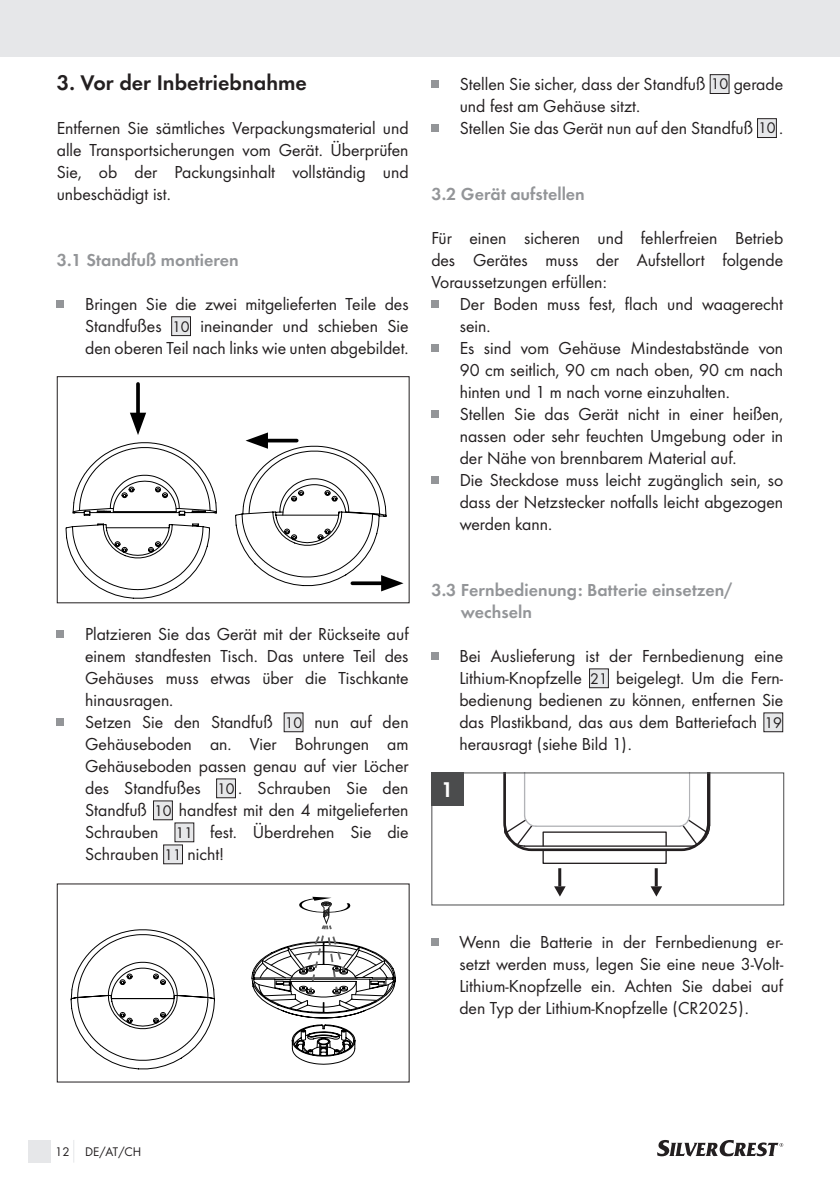
<style>
.page{position:relative;width:840px;height:1191px;background:#fff}
.page>*{position:absolute;margin:0;border:0;box-sizing:border-box;transform-origin:0 0}
.Subhead{font:600 22.2px "Futura Pro";color:#fff}
._01_Headline{font:600 22px "Futura Pro";color:#231f20}
._03_Fließtext{font:18px/22px "Futura Pro";color:#231f20;text-align:justify}
._02_Fließtext{font:18px/22px "Futura Pro";color:#231f20;text-align:justify}
._02_Subline{font:600 18px/22px "Futura Pro";color:#939598}
._02_Fließtext-2{font:16px "Futura Pro";letter-spacing:-.01em;color:#231f20}
.t1{font:13px "Futura Pro";color:#231f20}
</style>
<div class="page">
<div style="left:0;top:0;width:839px;height:57px;background:#e6e7e9"></div>
<svg style="left:657px;top:1140px;width:125px;height:16px"></svg>
<div style="left:28px;top:1140px;width:23px;height:22px;background:#e6e7e9"></div>
<svg style="left:73px;top:1140px;width:1px;height:22px"></svg>
<div style="left:57px;top:300px;width:7px;height:7px;background:#939598"></div>
<div style="left:171px;top:317px;width:19px;height:18px;background:#e6e7e9"></div>
<div style="left:171px;top:316px;width:20px;height:20px;border:1px solid #231f20"></div>
<svg style="left:103px;top:590px;width:70px;height:9px"></svg>
<svg style="left:65px;top:442px;width:152px;height:148px"></svg>
<svg style="left:136px;top:384px;width:4px;height:29px"></svg>
<svg style="left:130px;top:413px;width:16px;height:22px"></svg>
<svg style="left:235px;top:432px;width:168px;height:159px"></svg>
<div style="left:57px;top:376px;width:352px;height:227px;border:1px solid #231f20"></div>
<div style="left:57px;top:630px;width:7px;height:7px;background:#939598"></div>
<div style="left:57px;top:718px;width:7px;height:7px;background:#939598"></div>
<div style="left:284px;top:713px;width:19px;height:18px;background:#e6e7e9"></div>
<div style="left:216px;top:779px;width:19px;height:18px;background:#e6e7e9"></div>
<div style="left:216px;top:778px;width:20px;height:20px;border:1px solid #231f20"></div>
<div style="left:153px;top:801px;width:19px;height:18px;background:#e6e7e9"></div>
<div style="left:153px;top:800px;width:20px;height:20px;border:1px solid #231f20"></div>
<div style="left:175px;top:823px;width:19px;height:18px;background:#e6e7e9"></div>
<div style="left:163px;top:845px;width:19px;height:18px;background:#e6e7e9"></div>
<div style="left:163px;top:844px;width:20px;height:20px;border:1px solid #231f20"></div>
<svg style="left:70px;top:997px;width:107px;height:72px"></svg>
<svg style="left:71px;top:929px;width:260px;height:132px"></svg>
<svg style="left:252px;top:935px;width:144px;height:130px"></svg>
<svg style="left:299px;top:896px;width:52px;height:33px"></svg>
<div style="left:321px;top:902px;width:10px;height:4px;border:1px solid #1c1c1c;border-radius:50%"></div>
<div style="left:431px;top:80px;width:7px;height:7px;background:#939598"></div>
<div style="left:709px;top:75px;width:19px;height:18px;background:#e6e7e9"></div>
<div style="left:709px;top:74px;width:20px;height:20px;border:1px solid #231f20"></div>
<div style="left:431px;top:124px;width:7px;height:7px;background:#939598"></div>
<div style="left:757px;top:119px;width:19px;height:18px;background:#e6e7e9"></div>
<div style="left:756px;top:118px;width:20px;height:20px;border:1px solid #231f20"></div>
<div style="left:431px;top:300px;width:7px;height:7px;background:#939598"></div>
<div style="left:431px;top:344px;width:7px;height:7px;background:#939598"></div>
<div style="left:431px;top:410px;width:7px;height:7px;background:#939598"></div>
<div style="left:431px;top:476px;width:7px;height:7px;background:#939598"></div>
<div style="left:431px;top:652px;width:7px;height:7px;background:#939598"></div>
<div style="left:589px;top:669px;width:19px;height:18px;background:#e6e7e9"></div>
<div style="left:588px;top:668px;width:20px;height:20px;border:1px solid #231f20"></div>
<div style="left:763px;top:713px;width:19px;height:18px;background:#e6e7e9"></div>
<div style="left:431px;top:772px;width:32px;height:34px;background:#4b4c4d"></div>
<svg style="left:650px;top:886px;width:11px;height:10px"></svg>
<hr style="left:654px;top:868px;width:3px;height:18px;background:#231f20">
<svg style="left:554px;top:886px;width:11px;height:10px"></svg>
<hr style="left:558px;top:868px;width:3px;height:18px;background:#231f20">
<svg style="left:503px;top:774px;width:207px;height:90px"></svg>
<div style="left:431px;top:938px;width:7px;height:7px;background:#939598"></div>
<p class="_01_Headline" style="left:57px;top:67px;width:251px">3. Vor der Inbetriebnahme</p>
<p class="_03_Fließtext" style="left:57px;top:116px;width:353px">Entfernen Sie sämtliches Verpackungsmaterial und alle Transportsicherungen vom Gerät. Überprüfen Sie, ob der Packungsinhalt vollständig und unbeschädigt ist.</p>
<p class="_02_Subline" style="left:57px;top:248px;width:183px">3.1 Standfuß montieren</p>
<p class="_03_Fließtext" style="left:85px;top:292px;width:325px">Bringen Sie die zwei mitgelieferten Teile des<br>Standfußes</p>
<p class="_03_Fließtext" style="left:85px;top:314px;width:325px;text-align:right">ineinander und schieben Sie<br>den oberen Teil nach links wie unten abgebildet.</p>
<p class="_02_Fließtext-2" style="left:172px;top:315px;width:19px">10</p>
<p class="_03_Fließtext" style="left:85px;top:622px;width:325px">Platzieren Sie das Gerät mit der Rückseite auf einem standfesten Tisch. Das untere Teil des Gehäuses muss etwas über die Tischkante hinausragen.</p>
<p class="_03_Fließtext" style="left:85px;top:710px;width:189px">Setzen Sie den Standfuß</p>
<p class="_02_Fließtext-2" style="left:284px;top:711px;width:19px">10</p>
<p class="_03_Fließtext" style="left:85px;top:710px;width:325px;text-indent:229px">nun auf den Gehäuseboden an. Vier Bohrungen am Gehäuseboden passen genau auf vier Löcher des Standfußes</p>
<p class="_02_Fließtext-2" style="left:217px;top:777px;width:19px">10</p>
<p class="_03_Fließtext" style="left:238px;top:776px;width:172px">. Schrauben Sie den</p>
<p class="_03_Fließtext" style="left:85px;top:798px;width:63px">Standfuß</p>
<p class="_02_Fließtext-2" style="left:154px;top:799px;width:19px">10</p>
<p class="_03_Fließtext" style="left:179px;top:798px;width:231px">handfest mit den 4 mitgelieferten</p>
<p class="_03_Fließtext" style="left:85px;top:820px;width:75px">Schrauben</p>
<p class="_02_Fließtext-2" style="left:175px;top:821px;width:19px">11</p>
<p class="_03_Fließtext" style="left:210px;top:820px;width:200px">fest. Überdrehen Sie die</p>
<p class="_03_Fließtext" style="left:85px;top:842px;width:75px">Schrauben</p>
<p class="_02_Fließtext-2" style="left:164px;top:843px;width:19px">11</p>
<p class="_03_Fließtext" style="left:187px;top:842px;width:38px">nicht!</p>
<p class="_03_Fließtext" style="left:459px;top:72px;width:247px">Stellen Sie sicher, dass der Standfuß</p>
<p class="_02_Fließtext-2" style="left:710px;top:73px;width:19px">10</p>
<p class="_03_Fließtext" style="left:733px;top:72px;width:51px">gerade</p>
<p class="_03_Fließtext" style="left:459px;top:94px;width:182px">und fest am Gehäuse sitzt.</p>
<p class="_03_Fließtext" style="left:459px;top:116px;width:295px">Stellen Sie das Gerät nun auf den Standfuß</p>
<p class="_02_Fließtext-2" style="left:757px;top:117px;width:19px">10</p>
<p class="_03_Fließtext" style="left:778px;top:116px;width:6px">.</p>
<p class="_02_Subline" style="left:431px;top:182px;width:155px">3.2 Gerät aufstellen</p>
<p class="_03_Fließtext" style="left:431px;top:226px;width:353px">Für einen sicheren und fehlerfreien Betrieb des Gerätes muss der Aufstellort folgende Voraussetzungen erfüllen:</p>
<p class="_03_Fließtext" style="left:459px;top:292px;width:325px">Der Boden muss fest, flach und waagerecht sein.</p>
<p class="_03_Fließtext" style="left:459px;top:336px;width:325px">Es sind vom Gehäuse Mindestabstände von 90 cm seitlich, 90 cm nach oben, 90 cm nach hinten und 1 m nach vorne einzuhalten.</p>
<p class="_03_Fließtext" style="left:459px;top:402px;width:325px">Stellen Sie das Gerät nicht in einer heißen, nassen oder sehr feuchten Umgebung oder in der Nähe von brennbarem Material auf.</p>
<p class="_03_Fließtext" style="left:459px;top:468px;width:325px">Die Steckdose muss leicht zugänglich sein, so dass der Netzstecker notfalls leicht abgezogen werden kann.</p>
<p class="_02_Subline" style="left:460px;top:578px;width:273px;text-indent:-30px">3.3 Fernbedienung: Batterie einsetzen/ wechseln</p>
<p class="_02_Fließtext" style="left:459px;top:644px;width:325px">Bei Auslieferung ist der Fernbedienung eine<br>Lithium-Knopfzelle</p>
<p class="_02_Fließtext" style="left:459px;top:666px;width:325px;text-indent:157px">beigelegt. Um die Fern&shy;bedienung bedienen zu können, entfernen Sie das Plastikband, das aus dem Batteriefach</p>
<p class="_02_Fließtext-2" style="left:590px;top:667px;width:19px">21</p>
<p class="_02_Fließtext-2" style="left:764px;top:711px;width:19px">19</p>
<p class="Subhead" style="left:441px;top:773px;width:14px">1</p>
<p class="_02_Fließtext" style="left:459px;top:732px;width:174px">herausragt (siehe Bild 1).</p>
<p class="_02_Fließtext" style="left:459px;top:930px;width:325px">Wenn die Batterie in der Fernbedienung er&shy;setzt werden muss, legen Sie eine neue 3-Volt-Lithium-Knopfzelle ein. Achten Sie dabei auf den Typ der Lithium-Knopfzelle (CR2025).</p>
<p class="t1" style="left:55px;top:1142px;width:88px">12 DE/AT/CH</p>
</div>
